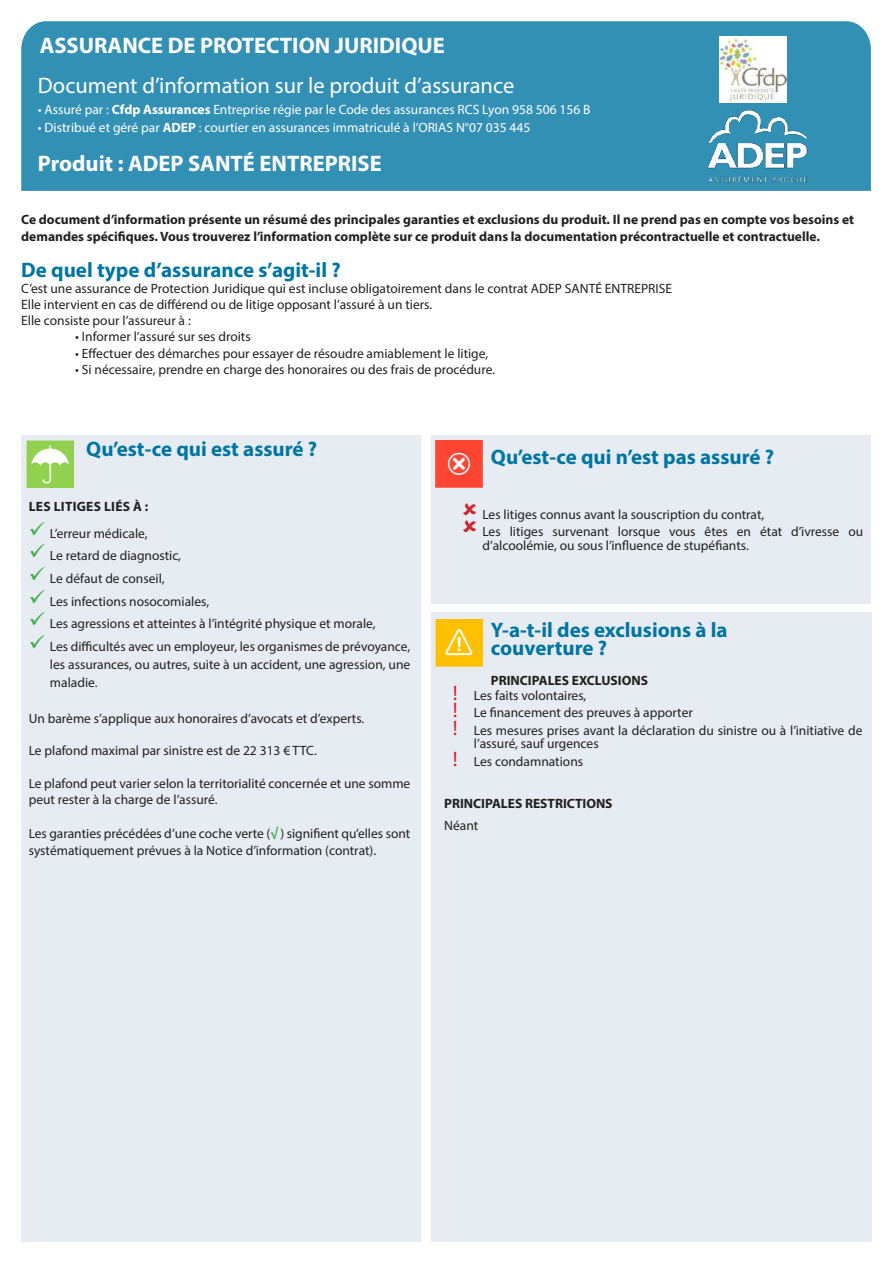
<style>
.page{position:relative;width:893px;height:1263px;background:#fff}
.page>*{position:absolute;margin:0;border:0;box-sizing:border-box;transform-origin:0 0}
.t1{font:700 22.5px "Myriad Pro";color:#fff}
.t2{font:22.5px "Myriad Pro";color:#fff}
.t3{font:700 21px/18px "Myriad Pro";color:#0075a3}
.t4{font:13.5px/22.6px "Myriad Pro";color:#231f20}
.t5{font:700 13.5px/15.6px "Myriad Pro";color:#231f20}
.t6{font:13.5px "Myriad Pro";color:#fff}
.t7{font:700 13.5px "Myriad Pro";letter-spacing:.02em;color:#231f20}
.s1{font-weight:700}
.s2{font-weight:700;color:#48af56}
.s3{font-weight:400;font-size:21px;color:#d1232a}
.s4{font-weight:400}
.s5{font-size:21px;color:#d1232a}
</style>
<div class="page">
<div style="left:432px;top:612px;width:440px;height:630px;background:#e6ecf2"></div>
<div style="left:21px;top:435px;width:400px;height:807px;background:#e6ecf2"></div>
<div style="left:432px;top:435px;width:439px;height:168px;background:#e6ecf2"></div>
<div style="left:21px;top:21px;width:850px;height:170px;background:#3390b5"></div>
<img style="left:704px;top:93px;width:104px;height:98px">
<img style="left:26px;top:440px;width:48px;height:48px">
<img style="left:435px;top:619px;width:47px;height:48px">
<img style="left:435px;top:440px;width:47px;height:47px">
<img style="left:720px;top:36px;width:66px;height:67px">
<h1 class="t1" style="left:40px;top:30px;width:407px">ASSURANCE DE PROTECTION JURIDIQUE</h1>
<h1 class="t2" style="left:38px;top:72px;width:478px">Document d’information sur le produit d’assurance</h1>
<p class="t6" style="left:38px;top:101px;width:554px">• Assuré par : <span class="s1">Cfdp Assurances</span> Entreprise régie par le Code des assurances RCS Lyon 958 506 156 B</p>
<p class="t6" style="left:38px;top:119px;width:494px">• Distribué et géré par <span class="s1">ADEP</span> : courtier en assurances immatriculé à l’ORIAS N°07 035 445</p>
<h1 class="t1" style="left:38px;top:148px;width:345px">Produit : ADEP SANTÉ ENTREPRISE</h1>
<p class="t5" style="left:21px;top:211px;width:834px;line-height:16.2px">Ce document d’information présente un résumé des principales garanties et exclusions du produit. Il ne prend pas en compte vos besoins et demandes spécifiques. Vous trouverez l’information complète sur ce produit dans la documentation précontractuelle et contractuelle.</p>
<h2 class="t3" style="left:21px;top:260px;width:321px">De quel type d’assurance s’agit-il ?</h2>
<p class="t4" style="left:21px;top:280px;width:652px;line-height:16.2px">C’est une assurance de Protection Juridique qui est incluse obligatoirement dans le contrat ADEP SANTÉ ENTREPRISE<br>Elle intervient en cas de différend ou de litige opposant l’assuré à un tiers.<br>Elle consiste pour l’assureur à :</p>
<p class="t4" style="left:75px;top:325px;width:177px">• Informer l’assuré sur ses droits</p>
<p class="t4" style="left:75px;top:342px;width:414px">• Effectuer des démarches pour essayer de résoudre amiablement le litige,</p>
<p class="t4" style="left:75px;top:358px;width:421px">• Si nécessaire, prendre en charge des honoraires ou des frais de procédure.</p>
<h2 class="t3" style="left:86px;top:439px;width:232px">Qu’est-ce qui est assuré ?</h2>
<h2 class="t3" style="left:491px;top:447px;width:285px">Qu’est-ce qui n’est pas assuré ?</h2>
<p class="t7" style="left:29px;top:497px;width:121px">LES LITIGES LIÉS À :</p>
<p class="t4" style="left:50px;top:521px;width:362px">L’erreur médicale,<br>Le retard de diagnostic,<br>Le défaut de conseil,<br>Les infections nosocomiales,<br>Les agressions et atteintes à l’intégrité physique et morale,<br>Les difficultés avec un employeur, les organismes de prévoyance,</p>
<p class="t4" style="left:50px;top:655px;width:362px;line-height:18px">les assurances, ou autres, suite à un accident, une agression, une maladie.</p>
<p class="t4" style="left:29px;top:707px;width:337px">Un barème s’applique aux honoraires d’avocats et d’experts.</p>
<p class="t4" style="left:29px;top:739px;width:290px">Le plafond maximal par sinistre est de 22 313 € TTC.</p>
<p class="t4" style="left:29px;top:775px;width:383px;line-height:16.2px">Le plafond peut varier selon la territorialité concernée et une somme peut rester à la charge de l’assuré.</p>
<p class="t4" style="left:29px;top:825px;width:383px;line-height:16.5px">Les garanties précédées d’une coche verte (<span class="s2">√</span> ) signifient qu’elles sont systématiquement prévues à la Notice d’information (contrat).</p>
<p class="t4" style="left:482px;top:506px;width:382px;line-height:17.4px">Les litiges connus avant la souscription du contrat,<br>Les litiges survenant lorsque vous êtes en état d’ivresse ou</p>
<p class="t4" style="left:482px;top:534px;width:268px">d’alcoolémie, ou sous l’influence de stupéfiants.</p>
<h2 class="t3" style="left:491px;top:620px;width:238px">Y-a-t-il des exclusions à la couverture ?</h2>
<p class="t5" style="left:453px;top:672px;width:197px;text-indent:38px">PRINCIPALES EXCLUSIONS <span class="s3">!</span> <span class="s4">Les faits volontaires,</span></p>
<p class="t4" style="left:453px;top:704px;width:411px;line-height:17.4px"><span class="s5">!</span> Le financement des preuves à apporter<br><span class="s5">!</span> Les mesures prises avant la déclaration du sinistre ou à l’initiative de</p>
<p class="t4" style="left:453px;top:735px;width:147px;line-height:17.4px;text-indent:21px">l’assuré, sauf urgences <span class="s5">!</span> Les condamnations</p>
<p class="t5" style="left:444px;top:795px;width:170px">PRINCIPALES RESTRICTIONS</p>
<p class="t4" style="left:444px;top:814px;width:36px">Néant</p>
</div>
